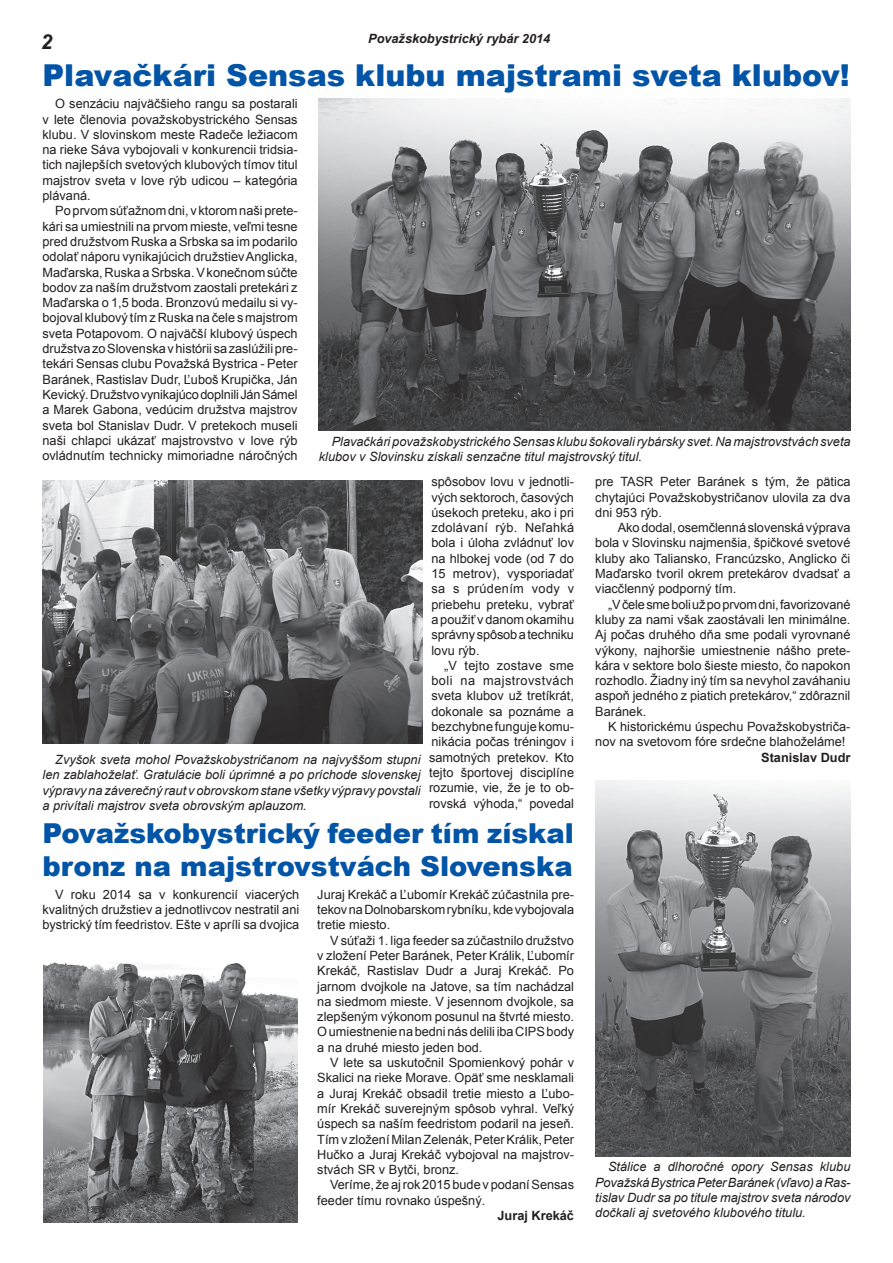
<style>
.page{position:relative;width:893px;height:1263px;background:#fff}
.page>*{position:absolute;margin:0;border:0;box-sizing:border-box;transform-origin:0 0}
.t1{font:900 30.15px "Arial";color:#0154a6}
.t2{font:900 27.45px/33px "Arial";color:#0154a6}
.t3{font:italic 700 20.55px "Arial";color:#231f20}
.t4{font:12.75px/15.3px "Arial";color:#231f20;text-align:justify}
.t5{font:italic 12.75px/15.3px "Arial";color:#231f20;text-align:justify}
.t6{font:italic 700 12.75px "Arial";color:#231f20}
.t7{font:700 12.75px "Arial";color:#231f20}
</style>
<div class="page">
<img style="left:44px;top:962px;width:254px;height:261px">
<img style="left:319px;top:99px;width:531px;height:331px">
<img style="left:595px;top:781px;width:255px;height:375px">
<img style="left:43px;top:480px;width:380px;height:264px">
<h3 class="t3" style="left:41px;top:28px;width:13px">2</h3>
<p class="t6" style="left:368px;top:30px;width:184px">Považskobystrický rybár 2014</p>
<h1 class="t1" style="left:43px;top:53px;width:809px">Plavačkári Sensas klubu majstrami sveta klubov!</h1>
<p class="t4" style="left:43px;top:96px;width:257px;text-indent:13px">O senzáciu najväčšieho rangu sa postarali v lete členovia považskobystrického Sensas klubu. V slovinskom meste Radeče ležiacom na rieke Sáva vybojovali v konkurencii tridsia&shy;tich najlepších svetových klubových tímov titul majstrov sveta v love rýb udicou – kategória plávaná.</p>
<p class="t4" style="left:43px;top:203px;width:257px;text-indent:13px">Po prvom súťažnom dni, v ktorom naši prete&shy;kári sa umiestnili na prvom mieste, veľmi tesne pred družstvom Ruska a Srbska sa im podarilo odolať náporu vynikajúcich družstiev Anglicka, Maďarska, Ruska a Srbska. V konečnom súčte bodov za naším družstvom zaostali pretekári z Maďarska o 1,5 boda. Bronzovú medailu si vy&shy;bojoval klubový tím z Ruska na čele s majstrom sveta Potapovom. O najväčší klubový úspech družstva zo Slovenska v histórii sa zaslúžili pre&shy;tekári Sensas clubu Považská Bystrica - Peter Baránek, Rastislav Dudr, Ľuboš Krupička, Ján Kevický. Družstvo vynikajúco doplnili Ján Sámel a Marek Gabona, vedúcim družstva majstrov sveta bol Stanislav Dudr. V pretekoch museli naši chlapci ukázať majstrovstvo v love rýb ovládnutím technicky mimoriadne náročných</p>
<p class="t5" style="left:319px;top:434px;width:533px;text-indent:13px">Plavačkári považskobystrického Sensas klubu šokovali rybársky svet. Na majstrovstvách sveta klubov v Slovinsku získali senzačne titul majstrovský titul.</p>
<p class="t4" style="left:595px;top:474px;width:257px">pre TASR Peter Baránek s tým, že pätica chytajúci Považskobystričanov ulovila za dva dni 953 rýb.</p>
<p class="t4" style="left:595px;top:520px;width:257px;text-indent:22px">Ako dodal, osemčlenná slovenská výprava bola v Slovinsku najmenšia, špičkové svetové kluby ako Taliansko, Francúzsko, Anglicko či Maďarsko tvoril okrem pretekárov dvadsať a viacčlenný podporný tím.</p>
<p class="t4" style="left:595px;top:597px;width:257px;text-indent:13px">„V čele sme boli už po prvom dni, favorizované kluby za nami však zaostávali len minimálne.<br>Aj počas druhého dňa sme podali vyrovnané výkony, najhoršie umiestnenie nášho prete&shy;kára v sektore bolo šieste miesto, čo napokon rozhodlo. Žiadny iný tím sa nevyhol zaváhaniu aspoň jedného z piatich pretekárov,“ zdôraznil Baránek.</p>
<p class="t4" style="left:595px;top:719px;width:257px;text-indent:13px">K historickému úspechu Považskobystriča&shy;nov na svetovom fóre srdečne blahoželáme!</p>
<p class="t4" style="left:431px;top:474px;width:144px">spôsobov lovu v jednotli&shy;vých sektoroch, časových úsekoch preteku, ako i pri zdolávaní rýb. Neľahká bola i úloha zvládnuť lov na hlbokej vode (od 7 do 15 metrov), vysporiadať sa s prúdením vody v priebehu preteku, vybrať a použiť v danom okamihu správny spôsob a techniku lovu rýb.</p>
<p class="t4" style="left:429px;top:658px;width:147px;text-indent:15px">„V tejto zostave sme boli na majstrovstvách sveta klubov už tretíkrát, dokonale sa poznáme a bezchybne funguje komu&shy;nikácia počas tréningov i samotných pretekov. Kto tejto športovej disciplíne rozumie, vie, že je to ob&shy;rovská výhoda,“ povedal</p>
<p class="t5" style="left:55px;top:752px;width:367px">Zvyšok sveta mohol Považskobystričanom na najvyššom stupni</p>
<p class="t7" style="left:761px;top:749px;width:91px">Stanislav Dudr</p>
<p class="t5" style="left:43px;top:767px;width:379px">len zablahoželať. Gratulácie boli úprimné a po príchode slovenskej výpravy na záverečný raut v obrovskom stane všetky výpravy povstali a privítali majstrov sveta obrovským aplauzom.</p>
<h2 class="t2" style="left:43px;top:816px;width:533px">Považskobystrický feeder tím získal bronz na majstrovstvách Slovenska</h2>
<p class="t4" style="left:43px;top:887px;width:258px;text-indent:13px">V roku 2014 sa v konkurencií viacerých kvalitných družstiev a jednotlivcov nestratil ani bystrický tím feedristov. Ešte v apríli sa dvojica</p>
<p class="t4" style="left:317px;top:887px;width:258px">Juraj Krekáč a Ľubomír Krekáč zúčastnila pre&shy;tekov na Dolnobarskom rybníku, kde vybojovala tretie miesto.</p>
<p class="t4" style="left:317px;top:932px;width:258px;text-indent:13px">V súťaži 1. liga feeder sa zúčastnilo družstvo v zložení Peter Baránek, Peter Králik, Ľubomír Krekáč, Rastislav Dudr a Juraj Krekáč. Po jarnom dvojkole na Jatove, sa tím nachádzal na siedmom mieste. V jesennom dvojkole, sa zlepšeným výkonom posunul na štvrté miesto.<br>O umiestnenie na bedni nás delili iba CIPS body a na druhé miesto jeden bod.</p>
<p class="t4" style="left:317px;top:1055px;width:258px;text-indent:13px">V lete sa uskutočnil Spomienkový pohár v Skalici na rieke Morave. Opäť sme nesklamali a Juraj Krekáč obsadil tretie miesto a Ľubo&shy;mír Krekáč suverejným spôsob vyhral. Veľký úspech sa naším feedristom podaril na jeseň.<br>Tím v zložení Milan Zelenák, Peter Králik, Peter Hučko a Juraj Krekáč vybojoval na majstrov&shy;stvách SR v Bytči, bronz.</p>
<p class="t4" style="left:317px;top:1177px;width:258px;text-indent:13px">Veríme, že aj rok 2015 bude v podaní Sensas feeder tímu rovnako úspešný.</p>
<p class="t7" style="left:497px;top:1207px;width:78px">Juraj Krekáč</p>
<p class="t5" style="left:595px;top:1159px;width:257px;text-indent:13px">Stálice a dlhoročné opory Sensas klubu Považská Bystrica Peter Baránek (vľavo) a Ras&shy;tislav Dudr sa po titule majstrov sveta národov dočkali aj svetového klubového titulu.</p>
</div>
